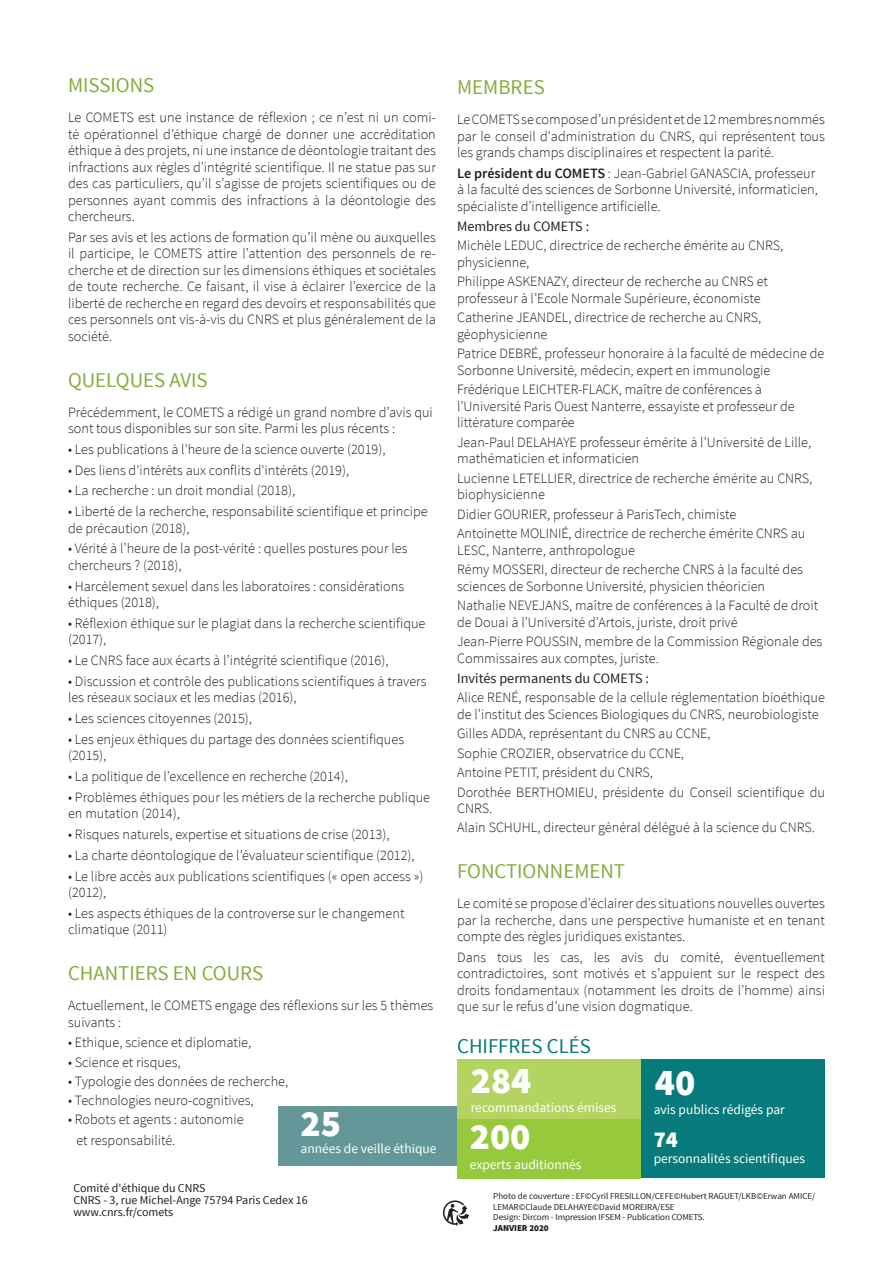
<style>
.page{position:relative;width:893px;height:1263px;background:#fff}
.page>*{position:absolute;margin:0;border:0;box-sizing:border-box;transform-origin:0 0}
.t1{font:900 37.5px "Source Sans Pro";color:#fff}
.t2{font:900 22.5px "Source Sans Pro";color:#fff}
.t3{font:21px "Source Sans Pro";color:#87ac3e}
.t4{font:21px "Source Sans Pro";color:#077a7b}
.t5{font:300 14.25px/16.5px "Source Sans Pro";color:#231f20}
.t6{font:14.25px "Source Sans Pro";color:#231f20}
.t7{font:13.5px "Source Sans Pro";color:#fff}
.t8{font:12px/12px "Source Sans Pro";color:#231f20}
.t9{font:9px/10.5px "Source Sans Pro";color:#231f20}
.t10{font:900 9px "Source Sans Pro";letter-spacing:-.005em;color:#231f20}
.s1{font-weight:600}
</style>
<div class="page">
<div style="left:279px;top:1106px;width:203px;height:60px;background:#64979a"></div>
<div style="left:641px;top:1059px;width:184px;height:119px;background:#077a7b"></div>
<div style="left:457px;top:1059px;width:184px;height:60px;background:#b3d461"></div>
<div style="left:457px;top:1119px;width:184px;height:59px;background:#97c93c"></div>
<svg style="left:443px;top:1200px;width:26px;height:26px"></svg>
<h3 class="t3" style="left:68px;top:72px;width:62px">missions</h3>
<p class="t5" style="left:68px;top:109px;width:369px;text-align:justify">Le COMETS est une instance de réflexion ; ce n’est ni un comi&shy;té opérationnel d’éthique chargé de donner une accréditation éthique à des projets, ni une instance de déontologie traitant des infractions aux règles d’intégrité scientifique. Il ne statue pas sur des cas particuliers, qu’il s’agisse de projets scientifiques ou de personnes ayant commis des infractions à la déontologie des chercheurs.</p>
<p class="t5" style="left:68px;top:229px;width:369px;text-align:justify">Par ses avis et les actions de formation qu’il mène ou auxquelles il participe, le COMETS attire l’attention des personnels de re&shy;cherche et de direction sur les dimensions éthiques et sociétales de toute recherche. Ce faisant, il vise à éclairer l’exercice de la liberté de recherche en regard des devoirs et responsabilités que ces personnels ont vis-à-vis du CNRS et plus généralement de la société.</p>
<h3 class="t3" style="left:68px;top:367px;width:141px">quelques avis</h3>
<p class="t5" style="left:68px;top:404px;width:366px">Précédemment, le COMETS a rédigé un grand nombre d’avis qui sont tous disponibles sur son site. Parmi les plus récents :</p>
<p class="t5" style="left:68px;top:441px;width:319px">• Les publications à l'heure de la science ouverte (2019),</p>
<p class="t5" style="left:68px;top:462px;width:283px">• Des liens d'intérêts aux conflits d'intérêts (2019),</p>
<p class="t5" style="left:68px;top:482px;width:229px">• La recherche : un droit mondial (2018),</p>
<p class="t5" style="left:68px;top:503px;width:361px">• Liberté de la recherche, responsabilité scientifique et principe de précaution (2018),</p>
<p class="t5" style="left:68px;top:540px;width:341px">• Vérité à l’heure de la post-vérité : quelles postures pour les chercheurs ? (2018),</p>
<p class="t5" style="left:68px;top:578px;width:338px">• Harcèlement sexuel dans les laboratoires : considérations éthiques (2018),</p>
<p class="t5" style="left:68px;top:615px;width:359px">• Réflexion éthique sur le plagiat dans la recherche scientifique (2017),</p>
<p class="t5" style="left:68px;top:652px;width:322px">• Le CNRS face aux écarts à l’intégrité scientifique (2016),</p>
<p class="t5" style="left:68px;top:673px;width:360px">• Discussion et contrôle des publications scientifiques à travers les réseaux sociaux et les medias (2016),</p>
<p class="t5" style="left:68px;top:710px;width:185px">• Les sciences citoyennes (2015),</p>
<p class="t5" style="left:68px;top:731px;width:338px">• Les enjeux éthiques du partage des données scientifiques (2015),</p>
<p class="t5" style="left:68px;top:768px;width:281px">• La politique de l’excellence en recherche (2014),</p>
<p class="t5" style="left:68px;top:789px;width:364px">• Problèmes éthiques pour les métiers de la recherche publique en mutation (2014),</p>
<p class="t5" style="left:68px;top:826px;width:323px">• Risques naturels, expertise et situations de crise (2013),</p>
<p class="t5" style="left:68px;top:847px;width:348px">• La charte déontologique de l’évaluateur scientifique (2012),</p>
<p class="t5" style="left:68px;top:868px;width:357px">• Le libre accès aux publications scientifiques (« open access ») (2012),</p>
<p class="t5" style="left:68px;top:905px;width:338px">• Les aspects éthiques de la controverse sur le changement climatique (2011)</p>
<h3 class="t3" style="left:68px;top:960px;width:79px">chantiers</h3>
<h3 class="t3" style="left:173px;top:960px;width:79px">en cours</h3>
<p class="t5" style="left:68px;top:997px;width:367px">Actuellement, le COMETS engage des réflexions sur les 5 thèmes suivants :</p>
<p class="t5" style="left:68px;top:1034px;width:185px">• Ethique, science et diplomatie,</p>
<p class="t5" style="left:68px;top:1054px;width:114px">• Science et risques,</p>
<p class="t5" style="left:68px;top:1073px;width:222px">• Typologie des données de recherche,</p>
<p class="t5" style="left:68px;top:1092px;width:187px">• Technologies neuro-cognitives,</p>
<p class="t5" style="left:77px;top:1109px;width:168px;line-height:20.7px;text-indent:-9px">• Robots et agents : autonomie et responsabilité.</p>
<p class="t8" style="left:73px;top:1183px;width:236px">Comité d'éthique du CNRS<br>CNRS - 3, rue Michel-Ange 75794 Paris Cedex 16 www.cnrs.fr/comets</p>
<p class="t9" style="left:493px;top:1191px;width:323px">Photo de couverture : EF©Cyril FRESI LLON/CEFE©H ubert RAGU ET/LKB©Erwan AMI CE/<br>LEMAR©Claude DELAHAYE©David MOREI RA/ESE<br>Design: Dircom - I mpression I FSEM - Publication COMETS.</p>
<p class="t10" style="left:493px;top:1222px;width:57px">JANVIER 2020</p>
<h3 class="t3" style="left:457px;top:74px;width:14px">membres</h3>
<p class="t5" style="left:457px;top:111px;width:369px;text-align:justify">Le COMETS se compose d’un président et de 12 membres nommés par le conseil d'administration du CNRS, qui représentent tous les grands champs disciplinaires et respectent la parité.</p>
<p class="t5" style="left:457px;top:165px;width:362px"><span class="s1">Le président du COMETS</span> : Jean-Gabriel GANASCIA, professeur à la faculté des sciences de Sorbonne Université, informaticien, spécialiste d’intelligence artificielle.</p>
<p class="t6" style="left:457px;top:217px;width:134px">Membres du COMETS :</p>
<p class="t5" style="left:457px;top:237px;width:328px">Michèle LEDUC, directrice de recherche émérite au CNRS, physicienne,</p>
<p class="t5" style="left:457px;top:273px;width:312px">Philippe ASKENAZY, directeur de recherche au CNRS et professeur à l’Ecole Normale Supérieure, économiste</p>
<p class="t5" style="left:457px;top:309px;width:306px">Catherine JEANDEL, directrice de recherche au CNRS, géophysicienne</p>
<p class="t5" style="left:457px;top:345px;width:369px">Patrice DEBRÉ, professeur honoraire à la faculté de médecine de<br>Sorbonne Université, médecin, expert en immunologie</p>
<p class="t5" style="left:457px;top:381px;width:339px">Frédérique LEICHTER-FLACK, maître de conférences à l’Université Paris Ouest Nanterre, essayiste et professeur de littérature comparée</p>
<p class="t5" style="left:457px;top:434px;width:355px">Jean-Paul DELAHAYE professeur émérite à l’Université de Lille, mathématicien et informaticien</p>
<p class="t5" style="left:457px;top:470px;width:357px">Lucienne LETELLIER, directrice de recherche émérite au CNRS, biophysicienne</p>
<p class="t5" style="left:457px;top:504px;width:350px;line-height:19.5px">Didier GOURIER, professeur à ParisTech, chimiste<br>Antoinette MOLINIÉ, directrice de recherche émérite CNRS au</p>
<p class="t5" style="left:457px;top:540px;width:347px;line-height:19.5px">LESC, Nanterre, anthropologue<br>Rémy MOSSERI, directeur de recherche CNRS à la faculté des</p>
<p class="t5" style="left:457px;top:576px;width:363px;line-height:19.5px">sciences de Sorbonne Université, physicien théoricien<br>Nathalie NEVEJANS, maître de conférences à la Faculté de droit</p>
<p class="t5" style="left:457px;top:612px;width:367px;line-height:19.5px">de Douai à l’Université d’Artois, juriste, droit privé<br>Jean-Pierre POUSSIN, membre de la Commission Régionale des</p>
<p class="t5" style="left:457px;top:650px;width:203px">Commissaires aux comptes, juriste.</p>
<p class="t6" style="left:457px;top:669px;width:193px">I nvités permanents du COMETS :</p>
<p class="t5" style="left:457px;top:689px;width:369px">Alice RENÉ, responsable de la cellule réglementation bioéthique de l’institut des Sciences Biologiques du CNRS, neurobiologiste</p>
<p class="t5" style="left:457px;top:724px;width:369px;line-height:19.5px">Gilles ADDA, représentant du CNRS au CCNE,<br>Sophie CROZIER, observatrice du CCNE,<br>Antoine PETIT, président du CNRS,<br>Dorothée BERTHOMIEU, présidente du Conseil scientifique du</p>
<p class="t5" style="left:457px;top:799px;width:359px;line-height:19.5px">CNRS.<br>Alain SCHUHL, directeur général délégué à la science du CNRS.</p>
<h3 class="t3" style="left:457px;top:858px;width:13px">fonct</h3>
<h3 class="t3" style="left:517px;top:858px;width:20px">ionnement</h3>
<p class="t5" style="left:457px;top:895px;width:369px;text-align:justify">Le comité se propose d’éclairer des situations nouvelles ouvertes par la recherche, dans une perspective humaniste et en tenant compte des règles juridiques existantes.</p>
<p class="t5" style="left:457px;top:949px;width:369px;text-align:justify">Dans tous les cas, les avis du comité, éventuellement contradictoires, sont motivés et s’appuient sur le respect des droits fondamentaux (notamment les droits de l’homme) ainsi que sur le refus d’une vision dogmatique.</p>
<h3 class="t4" style="left:457px;top:1033px;width:43px">chiffres</h3>
<h3 class="t4" style="left:547px;top:1033px;width:43px">clés</h3>
<h1 class="t1" style="left:471px;top:1056px;width:62px">284</h1>
<h1 class="t1" style="left:655px;top:1058px;width:42px">40</h1>
<p class="t7" style="left:471px;top:1099px;width:147px">recommandations émises</p>
<p class="t7" style="left:654px;top:1101px;width:133px">avis publics rédigés par</p>
<h2 class="t2" style="left:654px;top:1124px;width:26px">74</h2>
<p class="t7" style="left:654px;top:1150px;width:153px">personnalités scientifiques</p>
<h1 class="t1" style="left:301px;top:1099px;width:42px">25</h1>
<h1 class="t1" style="left:470px;top:1112px;width:62px">200</h1>
<p class="t7" style="left:301px;top:1140px;width:138px">années de veille éthique</p>
<p class="t7" style="left:470px;top:1156px;width:113px">experts auditionnés</p>
</div>
